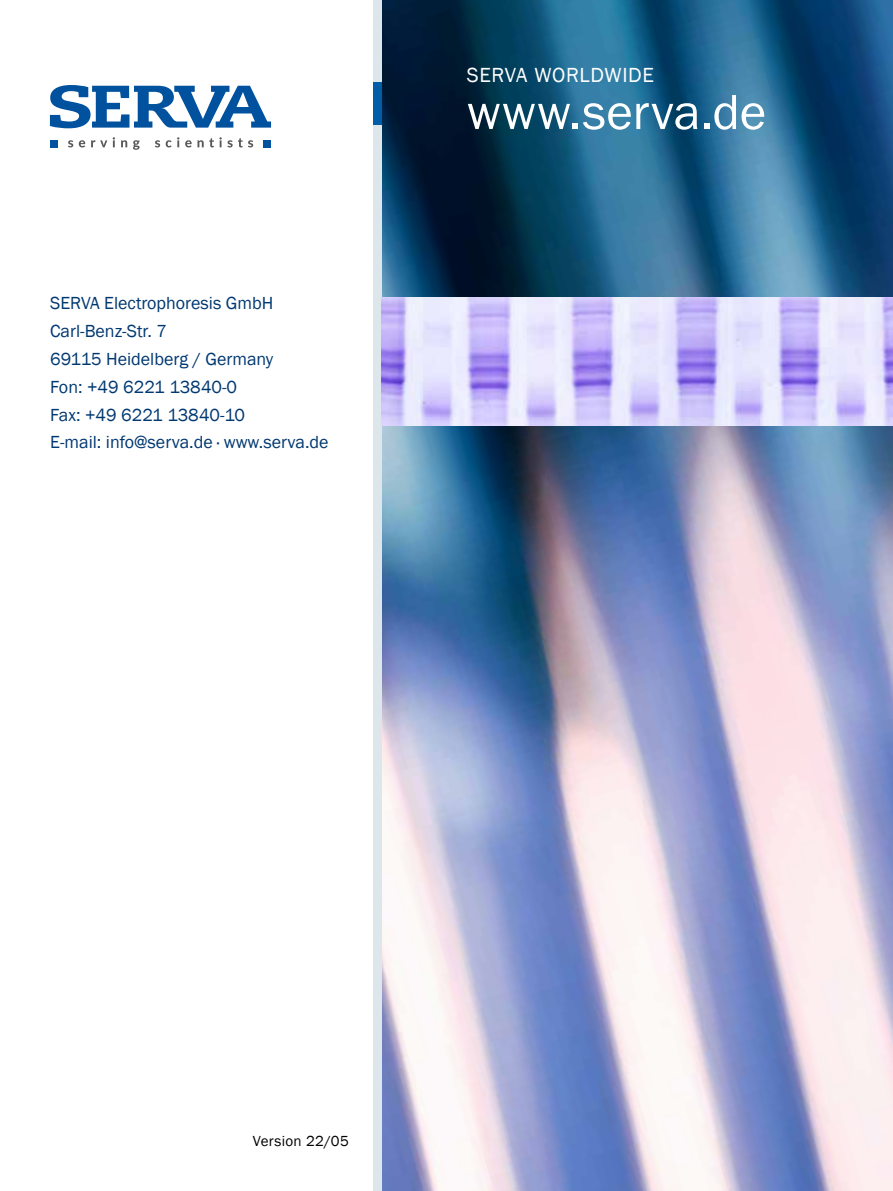
<style>
.page{position:relative;width:893px;height:1191px;background:#fff}
.page>*{position:absolute;margin:0;border:0;box-sizing:border-box;transform-origin:0 0}
.t1{font:51px "Franklin Gothic";letter-spacing:.005em;color:#fff}
.t2{font:21px "Franklin Gothic";letter-spacing:.03em;color:#fff}
.t3{font:18px/27.8px "Franklin Gothic";color:#003871}
.t4{font:15px "Franklin Gothic";letter-spacing:.02em;color:#000}
</style>
<div class="page">
<img style="left:382px;top:0;width:511px;height:1191px">
<div style="left:373px;top:0;width:9px;height:1191px;background:#dce6eb"></div>
<div style="left:373px;top:82px;width:9px;height:42px;background:#005ea8"></div>
<img style="left:382px;top:298px;width:511px;height:127px">
<svg style="left:50px;top:85px;width:221px;height:43px"></svg>
<div style="left:50px;top:140px;width:8px;height:8px;background:#00519e"></div>
<div style="left:263px;top:140px;width:8px;height:8px;background:#00519e"></div>
<svg style="left:68px;top:137px;width:185px;height:13px"></svg>
<p class="t3" style="left:50px;top:290px;width:280px">SERVA Electrophoresis GmbH<br>Carl-Benz-Str. 7<br>69115 Heidelberg / Germany<br>Fon: +49 6221 13840-0<br>Fax: +49 6221 13840-10<br>E-mail: info@serva.de · www.serva.de</p>
<p class="t2" style="left:467px;top:62px;width:189px">SERVA WORLDWIDE</p>
<h1 class="t1" style="left:467px;top:80px;width:301px">www.serva.de</h1>
<p class="t4" style="left:253px;top:1132px;width:97px">Version 22/05</p>
</div>
